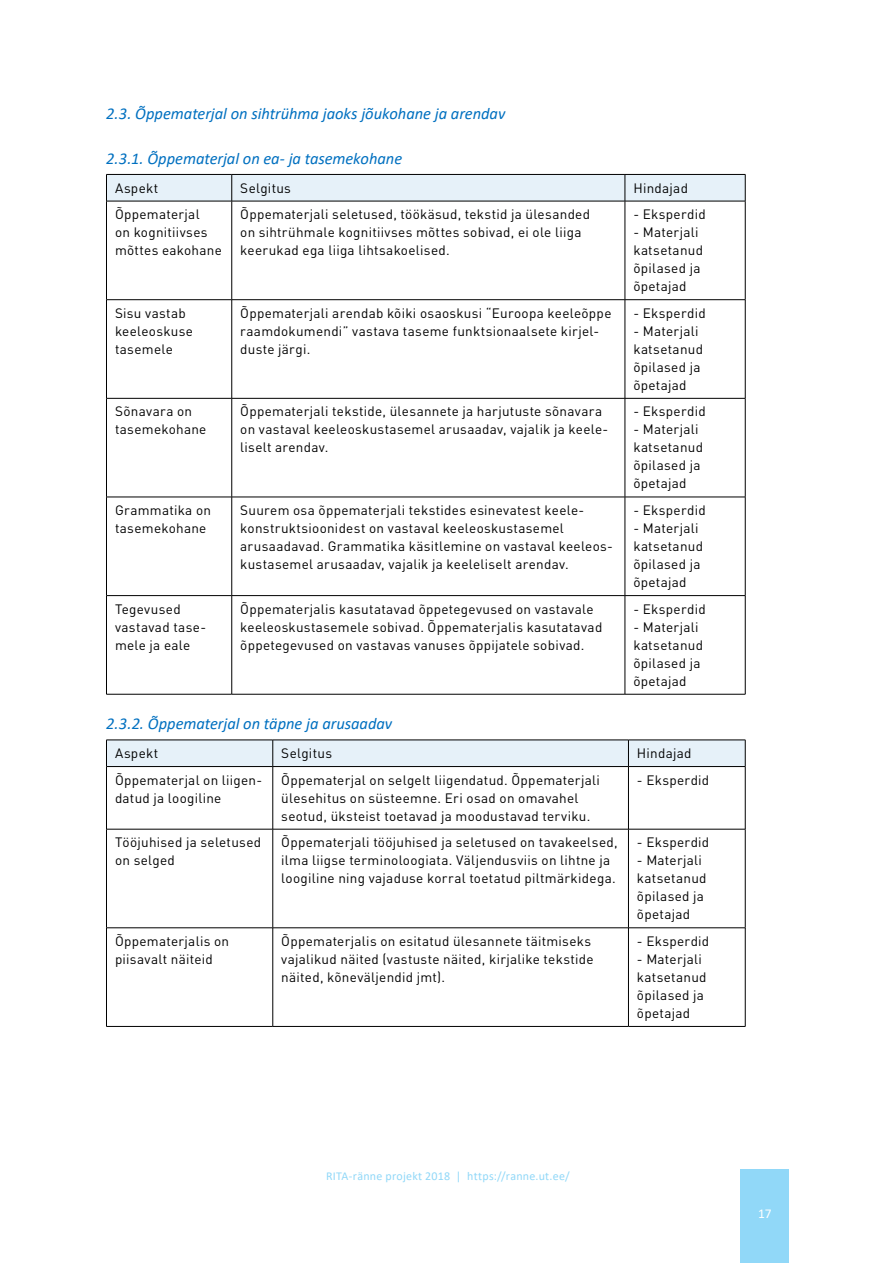
<style>
.page{position:relative;width:893px;height:1263px;background:#fff}
.page>*{position:absolute;margin:0;border:0;box-sizing:border-box;transform-origin:0 0}
.t1{font:italic 16.5px "Calibri";letter-spacing:-.005em;color:#0070c0}
.t2{font:13.5px/18px "DIN Pro";letter-spacing:.02em;color:#000}
.t3{font:13.5px "Calibri";color:#fff}
.t4{font:12px "Calibri";letter-spacing:.02em;color:#91d8f8}
</style>
<div class="page">
<div style="left:740px;top:1169px;width:49px;height:94px;background:#91d8f8"></div>
<hr style="left:106px;top:201px;width:1px;height:98px;background:#000">
<hr style="left:231px;top:201px;width:1px;height:98px;background:#000">
<hr style="left:625px;top:201px;width:1px;height:98px;background:#000">
<hr style="left:745px;top:201px;width:1px;height:98px;background:#000">
<hr style="left:106px;top:299px;width:126px;height:1px;background:#000">
<hr style="left:106px;top:300px;width:1px;height:98px;background:#000">
<hr style="left:232px;top:299px;width:393px;height:1px;background:#000">
<hr style="left:231px;top:300px;width:1px;height:98px;background:#000">
<hr style="left:625px;top:299px;width:120px;height:1px;background:#000">
<hr style="left:625px;top:300px;width:1px;height:98px;background:#000">
<hr style="left:745px;top:300px;width:1px;height:98px;background:#000">
<hr style="left:106px;top:398px;width:126px;height:1px;background:#000">
<hr style="left:106px;top:398px;width:1px;height:99px;background:#000">
<hr style="left:232px;top:398px;width:393px;height:1px;background:#000">
<hr style="left:231px;top:398px;width:1px;height:99px;background:#000">
<hr style="left:625px;top:398px;width:120px;height:1px;background:#000">
<hr style="left:625px;top:398px;width:1px;height:99px;background:#000">
<hr style="left:745px;top:398px;width:1px;height:99px;background:#000">
<hr style="left:106px;top:497px;width:126px;height:1px;background:#000">
<hr style="left:106px;top:497px;width:1px;height:98px;background:#000">
<hr style="left:232px;top:497px;width:393px;height:1px;background:#000">
<hr style="left:231px;top:497px;width:1px;height:98px;background:#000">
<hr style="left:625px;top:497px;width:120px;height:1px;background:#000">
<hr style="left:625px;top:497px;width:1px;height:98px;background:#000">
<hr style="left:745px;top:497px;width:1px;height:98px;background:#000">
<hr style="left:106px;top:595px;width:126px;height:1px;background:#000">
<hr style="left:106px;top:596px;width:1px;height:98px;background:#000">
<hr style="left:232px;top:595px;width:393px;height:1px;background:#000">
<hr style="left:231px;top:596px;width:1px;height:98px;background:#000">
<hr style="left:625px;top:595px;width:120px;height:1px;background:#000">
<hr style="left:625px;top:596px;width:1px;height:98px;background:#000">
<hr style="left:745px;top:596px;width:1px;height:98px;background:#000">
<hr style="left:106px;top:694px;width:126px;height:1px;background:#000">
<hr style="left:232px;top:694px;width:393px;height:1px;background:#000">
<hr style="left:625px;top:694px;width:120px;height:1px;background:#000">
<hr style="left:106px;top:201px;width:126px;height:1px;background:#000">
<hr style="left:232px;top:201px;width:393px;height:1px;background:#000">
<svg style="left:106px;top:174px;width:640px;height:27px;background:#d8e3ea"></svg>
<hr style="left:625px;top:201px;width:120px;height:1px;background:#000">
<hr style="left:106px;top:767px;width:1px;height:62px;background:#000">
<hr style="left:273px;top:767px;width:1px;height:62px;background:#000">
<hr style="left:628px;top:767px;width:1px;height:62px;background:#000">
<hr style="left:745px;top:767px;width:1px;height:62px;background:#000">
<hr style="left:106px;top:829px;width:167px;height:1px;background:#000">
<hr style="left:106px;top:829px;width:1px;height:99px;background:#000">
<hr style="left:273px;top:829px;width:355px;height:1px;background:#000">
<hr style="left:273px;top:829px;width:1px;height:99px;background:#000">
<hr style="left:628px;top:829px;width:117px;height:1px;background:#000">
<hr style="left:628px;top:829px;width:1px;height:99px;background:#000">
<hr style="left:745px;top:829px;width:1px;height:99px;background:#000">
<hr style="left:106px;top:927px;width:167px;height:1px;background:#000">
<hr style="left:106px;top:928px;width:1px;height:98px;background:#000">
<hr style="left:273px;top:927px;width:355px;height:1px;background:#000">
<hr style="left:273px;top:928px;width:1px;height:98px;background:#000">
<hr style="left:628px;top:927px;width:117px;height:1px;background:#000">
<hr style="left:628px;top:928px;width:1px;height:98px;background:#000">
<hr style="left:745px;top:928px;width:1px;height:98px;background:#000">
<hr style="left:106px;top:1026px;width:167px;height:1px;background:#000">
<hr style="left:273px;top:1026px;width:355px;height:1px;background:#000">
<hr style="left:628px;top:1026px;width:117px;height:1px;background:#000">
<hr style="left:106px;top:766px;width:167px;height:1px;background:#000">
<hr style="left:273px;top:766px;width:355px;height:1px;background:#000">
<div style="left:106px;top:740px;width:640px;height:26px;background:#e6f1f9"></div>
<hr style="left:628px;top:766px;width:117px;height:1px;background:#000">
<p class="t1" style="left:106px;top:102px;width:401px">2.3. Õppematerjal on sihtrühma jaoks jõukohane ja arendav</p>
<p class="t1" style="left:106px;top:147px;width:297px">2.3.1. Õppematerjal on ea- ja tasemekohane</p>
<p class="t2" style="left:115px;top:177px;width:45px">Aspekt</p>
<p class="t2" style="left:240px;top:177px;width:52px">Selgitus</p>
<p class="t2" style="left:633px;top:177px;width:56px">Hindajad</p>
<p class="t2" style="left:115px;top:204px;width:108px">Õppematerjal<br>on kognitiivses mõttes eakohane</p>
<p class="t2" style="left:240px;top:204px;width:351px">Õppematerjali seletused, töökäsud, tekstid ja ülesanded on sihtrühmale kognitiivses mõttes sobivad, ei ole liiga keerukad ega liiga lihtsakoelised.</p>
<p class="t2" style="left:633px;top:204px;width:74px">- Eksperdid</p>
<p class="t2" style="left:633px;top:222px;width:71px">- Materjali katsetanud õpilased ja õpetajad</p>
<p class="t2" style="left:115px;top:303px;width:79px">Sisu vastab keeleoskuse tasemele</p>
<p class="t2" style="left:240px;top:303px;width:373px">Õppematerjali arendab kõiki osaoskusi “Euroopa keeleõppe raamdokumendi” vastava taseme funktsionaalsete kirjel&shy;duste järgi.</p>
<p class="t2" style="left:633px;top:303px;width:74px">- Eksperdid</p>
<p class="t2" style="left:633px;top:321px;width:71px">- Materjali katsetanud õpilased ja õpetajad</p>
<p class="t2" style="left:115px;top:401px;width:93px">Sõnavara on tasemekohane</p>
<p class="t2" style="left:240px;top:401px;width:370px">Õppematerjali tekstide, ülesannete ja harjutuste sõnavara on vastaval keeleoskustasemel arusaadav, vajalik ja keele&shy;liselt arendav.</p>
<p class="t2" style="left:633px;top:401px;width:74px">- Eksperdid</p>
<p class="t2" style="left:633px;top:419px;width:71px">- Materjali katsetanud õpilased ja õpetajad</p>
<p class="t2" style="left:115px;top:500px;width:98px">Grammatika on tasemekohane</p>
<p class="t2" style="left:240px;top:500px;width:374px">Suurem osa õppematerjali tekstides esinevatest keele&shy;konstruktsioonidest on vastaval keeleoskustasemel arusaadavad. Grammatika käsitlemine on vastaval keeleos&shy;kustasemel arusaadav, vajalik ja keeleliselt arendav.</p>
<p class="t2" style="left:633px;top:500px;width:74px">- Eksperdid</p>
<p class="t2" style="left:633px;top:518px;width:71px">- Materjali katsetanud õpilased ja õpetajad</p>
<p class="t2" style="left:115px;top:598px;width:93px">Tegevused vastavad tase&shy;mele ja eale</p>
<p class="t2" style="left:240px;top:598px;width:364px">Õppematerjalis kasutatavad õppetegevused on vastavale keeleoskustasemele sobivad. Õppematerjalis kasutatavad õppetegevused on vastavas vanuses õppijatele sobivad.</p>
<p class="t2" style="left:633px;top:598px;width:74px">- Eksperdid</p>
<p class="t2" style="left:633px;top:616px;width:71px">- Materjali katsetanud õpilased ja õpetajad</p>
<p class="t1" style="left:106px;top:712px;width:287px">2.3.2. Õppematerjal on täpne ja arusaadav</p>
<p class="t2" style="left:115px;top:743px;width:45px">Aspekt</p>
<p class="t2" style="left:281px;top:743px;width:52px">Selgitus</p>
<p class="t2" style="left:637px;top:743px;width:56px">Hindajad</p>
<p class="t2" style="left:115px;top:769px;width:149px">Õppematerjal on liigen&shy;datud ja loogiline</p>
<p class="t2" style="left:281px;top:769px;width:320px">Õppematerjal on selgelt liigendatud. Õppematerjali ülesehitus on süsteemne. Eri osad on omavahel seotud, üksteist toetavad ja moodustavad terviku.</p>
<p class="t2" style="left:637px;top:769px;width:74px">- Eksperdid</p>
<p class="t2" style="left:115px;top:832px;width:148px">Tööjuhised ja seletused on selged</p>
<p class="t2" style="left:281px;top:832px;width:338px">Õppematerjali tööjuhised ja seletused on tavakeelsed, ilma liigse terminoloogiata. Väljendusviis on lihtne ja loogiline ning vajaduse korral toetatud piltmärkidega.</p>
<p class="t2" style="left:637px;top:832px;width:74px">- Eksperdid</p>
<p class="t2" style="left:637px;top:850px;width:71px">- Materjali katsetanud õpilased ja õpetajad</p>
<p class="t2" style="left:115px;top:931px;width:116px">Õppematerjalis on piisavalt näiteid</p>
<p class="t2" style="left:281px;top:931px;width:314px">Õppematerjalis on esitatud ülesannete täitmiseks vajalikud näited (vastuste näited, kirjalike tekstide näited, kõneväljendid jmt).</p>
<p class="t2" style="left:637px;top:931px;width:74px">- Eksperdid</p>
<p class="t2" style="left:637px;top:949px;width:71px">- Materjali katsetanud õpilased ja õpetajad</p>
<p class="t4" style="left:326px;top:1167px;width:245px">RITA-ränne projekt 2018 | https://ranne.ut.ee/</p>
<p class="t3" style="left:758px;top:1204px;width:15px">17</p>
</div>
